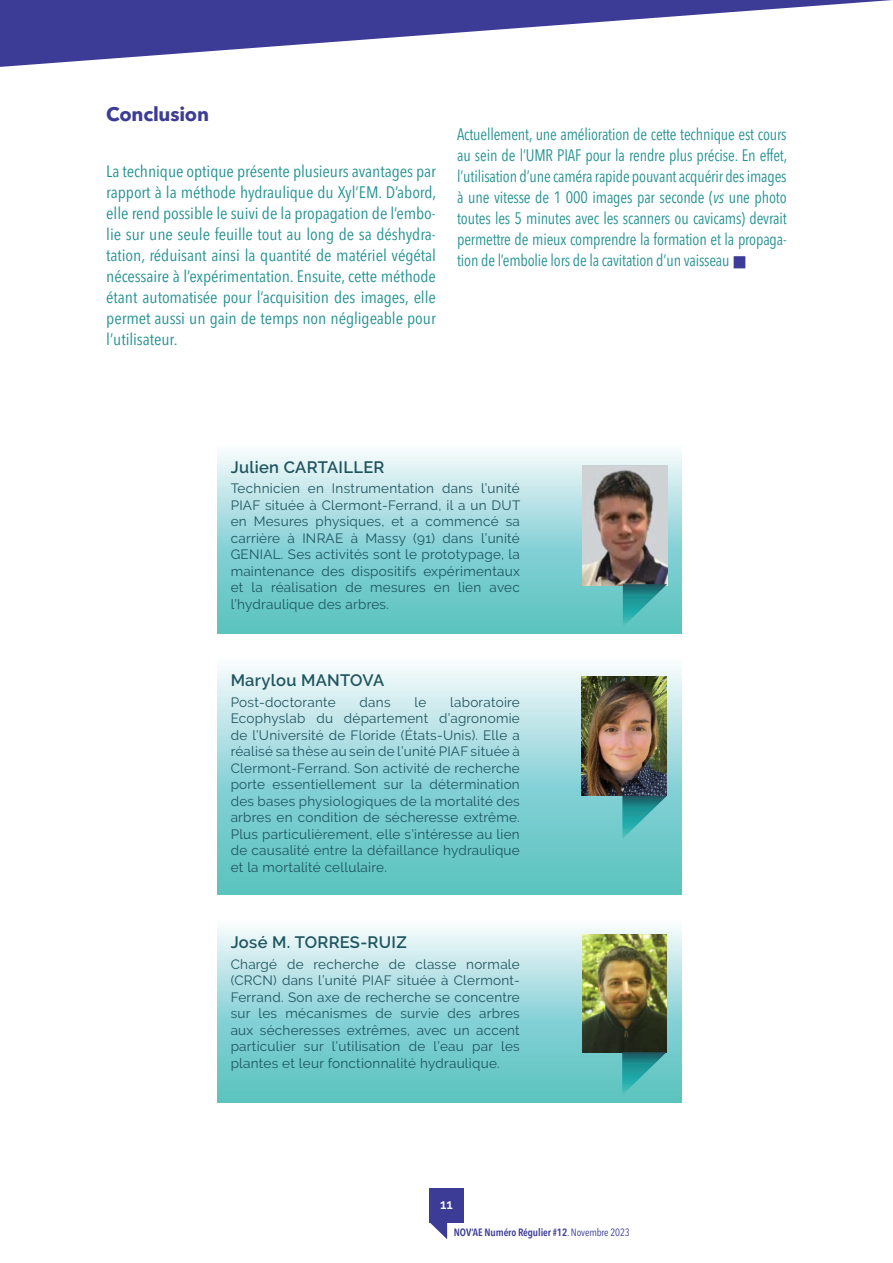
<style>
.page{position:relative;width:893px;height:1263px;background:#fff}
.page>*{position:absolute;margin:0;border:0;box-sizing:border-box;transform-origin:0 0}
.Titre_1{font:700 19.5px "Avenir Next LT Pro";letter-spacing:-.01em;color:#3c3b96}
.Texte_courant{font:condensed 16.5px/21px "Avenir Next LT Pro";letter-spacing:-.01em;color:#219091;text-align:justify;scale:1.06 1}
.Texte_courant-2{font:condensed 16.5px/21px "Avenir Next LT Pro";letter-spacing:-.01em;color:#219091;text-align:justify;scale:.96 1}
.TEXTE_RESUME_MAUVE{font:600 16.5px "Raleway";letter-spacing:.02em;color:#1f5560}
.TEXTE_RESUME_MAUVE-2{font:13.5px/16.5px "Raleway";letter-spacing:.02em;color:#1f5560;text-align:justify}
.t1{font:600 13.5px "Raleway";color:#fff}
.t2{font:600 condensed 10.5px "Avenir Next LT Pro";letter-spacing:-.01em;color:#3c3b96}
.s1{font-style:italic}
.s2{color:#3c3b96}
.s3{font-weight:400}
</style>
<div class="page">
<svg style="left:429px;top:1222px;width:18px;height:17px"></svg>
<div style="left:429px;top:1188px;width:34px;height:34px;background:#3c3b96"></div>
<svg style="left:0;top:0;width:892px;height:67px"></svg>
<svg style="left:218px;top:451px;width:463px;height:182px;background:#98d8d9"></svg>
<img style="left:582px;top:466px;width:85px;height:119px">
<svg style="left:623px;top:584px;width:44px;height:43px;background:#41a8a7"></svg>
<svg style="left:218px;top:666px;width:463px;height:228px;background:#95d6d8"></svg>
<img style="left:582px;top:677px;width:84px;height:119px">
<svg style="left:622px;top:796px;width:45px;height:43px;background:#4babad"></svg>
<svg style="left:218px;top:927px;width:463px;height:175px;background:#97d7d9"></svg>
<img style="left:582px;top:934px;width:84px;height:119px">
<svg style="left:622px;top:1052px;width:44px;height:43px;background:#41a7a7"></svg>
<p class="Titre_1" style="left:106px;top:102px;width:104px">Conclusion</p>
<p class="Texte_courant" style="left:106px;top:161px;width:313px">La technique optique présente plusieurs avantages par rapport à la méthode hydraulique du Xyl’EM. D’abord, elle rend possible le suivi de la propagation de l’embo&shy;lie sur une seule feuille tout au long de sa déshydra&shy;tation, réduisant ainsi la quantité de matériel végétal nécessaire à l’expérimentation. Ensuite, cette méthode étant automatisée pour l’acquisition des images, elle permet aussi un gain de temps non négligeable pour l’utilisateur.</p>
<p class="Texte_courant-2" style="left:457px;top:124px;width:345px">Actuellement, une amélioration de cette technique est cours au sein de l’UMR PIAF pour la rendre plus précise. En effet, l’utilisation d’une caméra rapide pouvant acquérir des images à une vitesse de 1 000 images par seconde (<span class="s1">vs</span> une photo toutes les 5 minutes avec les scanners ou cavicams) devrait permettre de mieux comprendre la formation et la propaga&shy;tion de l’embolie lors de la cavitation d’un vaisseau <span class="s2">■</span></p>
<p class="TEXTE_RESUME_MAUVE" style="left:231px;top:457px;width:155px">Julien CARTAILLER</p>
<p class="TEXTE_RESUME_MAUVE-2" style="left:231px;top:480px;width:291px">Technicien en Instrumentation dans l’unité PIAF située à Clermont-Ferrand, il a un DUT en Mesures physiques, et a commencé sa carrière à INRAE à Massy (91) dans l’unité GENIAL. Ses activités sont le prototypage, la maintenance des dispositifs expérimentaux et la réalisation de mesures en lien avec l’hydraulique des arbres.</p>
<p class="TEXTE_RESUME_MAUVE" style="left:231px;top:670px;width:155px">Marylou MANTOVA</p>
<p class="TEXTE_RESUME_MAUVE-2" style="left:231px;top:693px;width:107px">Post-doctorante</p>
<p class="TEXTE_RESUME_MAUVE-2" style="left:360px;top:693px;width:33px">dans</p>
<p class="TEXTE_RESUME_MAUVE-2" style="left:414px;top:693px;width:13px">le</p>
<p class="TEXTE_RESUME_MAUVE-2" style="left:231px;top:693px;width:291px;text-indent:219px">laboratoire Ecophyslab du département d’agronomie de l’Université de Floride (États-Unis). Elle a réalisé sa thèse au sein de l’unité PIAF située à Clermont-Ferrand. Son activité de recherche porte essentiellement sur la détermination des bases physiologiques de la mortalité des arbres en condition de sécheresse extrême.<br>Plus particulièrement, elle s’intéresse au lien de causalité entre la défaillance hydraulique et la mortalité cellulaire.</p>
<p class="TEXTE_RESUME_MAUVE" style="left:231px;top:933px;width:178px">José M. TORRES-RUIZ</p>
<p class="TEXTE_RESUME_MAUVE-2" style="left:231px;top:956px;width:291px">Chargé de recherche de classe normale (CRCN) dans l’unité PIAF située à Clermont-Ferrand. Son axe de recherche se concentre sur les mécanismes de survie des arbres aux sécheresses extrêmes, avec un accent particulier sur l’utilisation de l’eau par les plantes et leur fonctionnalité hydraulique.</p>
<p class="t1" style="left:440px;top:1197px;width:14px">11</p>
<p class="t2" style="left:454px;top:1226px;width:177px">NOV’AE Numéro Régulier #12<span class="s3">. Novembre 2023</span></p>
</div>
